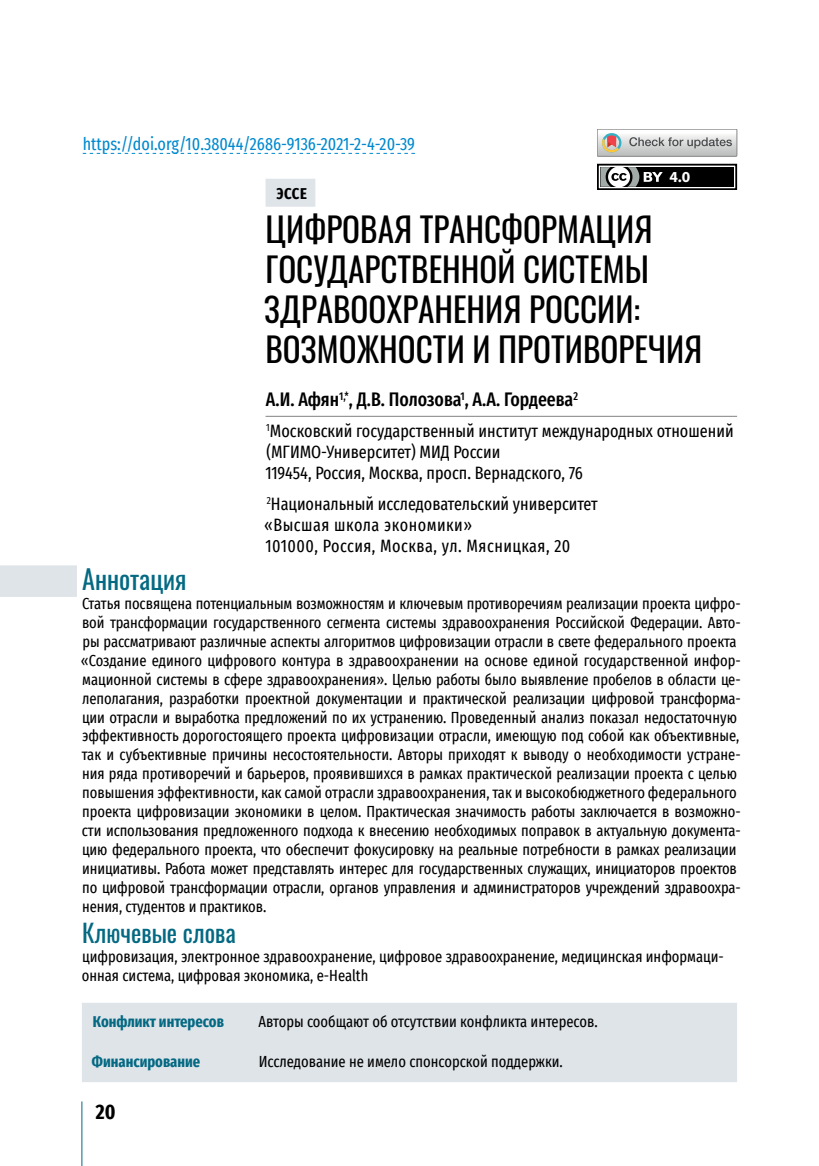
<style>
.page{position:relative;width:819px;height:1166px;background:#fff}
.page>*{position:absolute;margin:0;border:0;box-sizing:border-box;transform-origin:0 0}
.t1{font:33.25px/39.9px "Oswald";color:#000}
.Resume_zagol{font:26.25px "Oswald";color:#046982}
.Keywords_zagol{font:24.5px "Oswald";color:#046982}
.t2{font:700 extra-condensed 21px "Fira Sans";color:#000}
.Authors{font:500 extra-condensed 19.25px "Fira Sans";letter-spacing:-.005em;color:#000}
.Contacts{font:extra-condensed 17.5px/21px "Fira Sans";color:#000}
.DOI{font:extra-condensed 17.5px "Fira Sans";color:#0089cf}
.Resume_text_RUS{font:extra-condensed 15.75px/18.9px "Fira Sans";letter-spacing:-.005em;color:#000}
.Keywords_text_RUS{font:extra-condensed 15.75px/18.9px "Fira Sans";color:#000}
.Citation_TEXT{font:extra-condensed 15.75px "Fira Sans";color:#000}
.Citation_zagol{font:700 extra-condensed 15.75px "Fira Sans";color:#046982}
.t3{font:700 extra-condensed 15.75px "Fira Sans";color:#000}
.t4{font:700 15.22px "Myriad Pro";color:#fff}
</style>
<div class="page">
<hr style="left:82px;top:1101px;width:1px;height:65px;background:#046982">
<svg style="left:83px;top:153px;width:332px;height:1px"></svg>
<div style="left:265px;top:179px;width:50px;height:28px;background:#dfe4e9"></div>
<hr style="left:265px;top:416px;width:472px;height:1px;background:#808285">
<div style="left:0;top:565px;width:77px;height:32px;background:#dfe4e9"></div>
<div style="left:82px;top:1003px;width:655px;height:79px;background:#dfe4e9"></div>
<div style="left:597px;top:164px;width:140px;height:26px;border:2px solid #000"></div>
<div style="left:600px;top:167px;width:133px;height:20px;background:#000"></div>
<svg style="left:600px;top:167px;width:62px;height:20px"></svg>
<svg style="left:597px;top:129px;width:139px;height:27px"></svg>
<p class="DOI" style="left:83px;top:131px;width:334px">https://doi.org/10.38044/2686-9136-2021-2-4-20-39</p>
<p class="t3" style="left:276px;top:180px;width:32px">ЭССЕ</p>
<p class="t1" style="left:264px;top:207px;width:439px">ЦИФРОВАЯ ТРАНСФОРМАЦИЯ<br>ГОСУДАРСТВЕННОЙ СИСТЕМЫ<br>ЗДРАВООХРАНЕНИЯ РОССИИ:<br>ВОЗМОЖНОСТИ И ПРОТИВОРЕЧИЯ</p>
<p class="Authors" style="left:266px;top:384px;width:313px">А.И. Афян<sup>1,*</sup>, Д.В. Полозова<sup>1</sup>, А.А. Гордеева<sup>2</sup></p>
<p class="Contacts" style="left:265px;top:420px;width:470px"><sup>1</sup>Московский государственный институт международных отношений (МГИМО-Университет) МИД России<br>119454, Россия, Москва, просп. Вернадского, 76</p>
<p class="Contacts" style="left:264px;top:493px;width:335px"><sup>2</sup>Национальный исследовательский университет «Высшая школа экономики»<br>101000, Россия, Москва, ул. Мясницкая, 20</p>
<p class="Resume_zagol" style="left:82px;top:556px;width:106px">Аннотация</p>
<p class="Resume_text_RUS" style="left:81px;top:594px;width:661px">Статья посвящена потенциальным возможностям и ключевым противоречиям реализации проекта цифро&shy;вой трансформации государственного сегмента системы здравоохранения Российской Федерации. Авто&shy;ры рассматривают различные аспекты алгоритмов цифровизации отрасли в свете федерального проекта «Создание единого цифрового контура в здравоохранении на основе единой государственной инфор&shy;мационной системы в сфере здравоохранения». Целью работы было выявление пробелов в области це&shy;леполагания, разработки проектной документации и практической реализации цифровой трансформа&shy;ции отрасли и выработка предложений по их устранению. Проведенный анализ показал недостаточную эффективность дорогостоящего проекта цифровизации отрасли, имеющую под собой как объективные, так и субъективные причины несостоятельности. Авторы приходят к выводу о необходимости устране&shy;ния ряда противоречий и барьеров, проявившихся в рамках практической реализации проекта с целью повышения эффективности, как самой отрасли здравоохранения, так и высокобюджетного федерального проекта цифровизации экономики в целом. Практическая значимость работы заключается в возможно&shy;сти использования предложенного подхода к внесению необходимых поправок в актуальную документа&shy;цию федерального проекта, что обеспечит фокусировку на реальные потребности в рамках реализации инициативы. Работа может представлять интерес для государственных служащих, инициаторов проектов по цифровой трансформации отрасли, органов управления и администраторов учреждений здравоохра&shy;нения, студентов и практиков.</p>
<p class="Keywords_zagol" style="left:82px;top:911px;width:155px">Ключевые слова</p>
<p class="Keywords_text_RUS" style="left:82px;top:946px;width:643px">цифровизация, электронное здравоохранение, цифровое здравоохранение, медицинская информаци&shy;онная система, цифровая экономика, e-Health</p>
<p class="Citation_zagol" style="left:93px;top:1009px;width:133px">Конфликт интересов</p>
<p class="Citation_TEXT" style="left:258px;top:1010px;width:340px">Авторы сообщают об отсутствии конфликта интересов.</p>
<p class="Citation_zagol" style="left:92px;top:1048px;width:110px">Финансирование</p>
<p class="Citation_TEXT" style="left:259px;top:1050px;width:305px">Исследование не имело спонсорской поддержки.</p>
<p class="t4" style="left:669px;top:167px;width:22px">4.0</p>
<h3 class="t2" style="left:96px;top:1094px;width:21px">20</h3>
</div>
